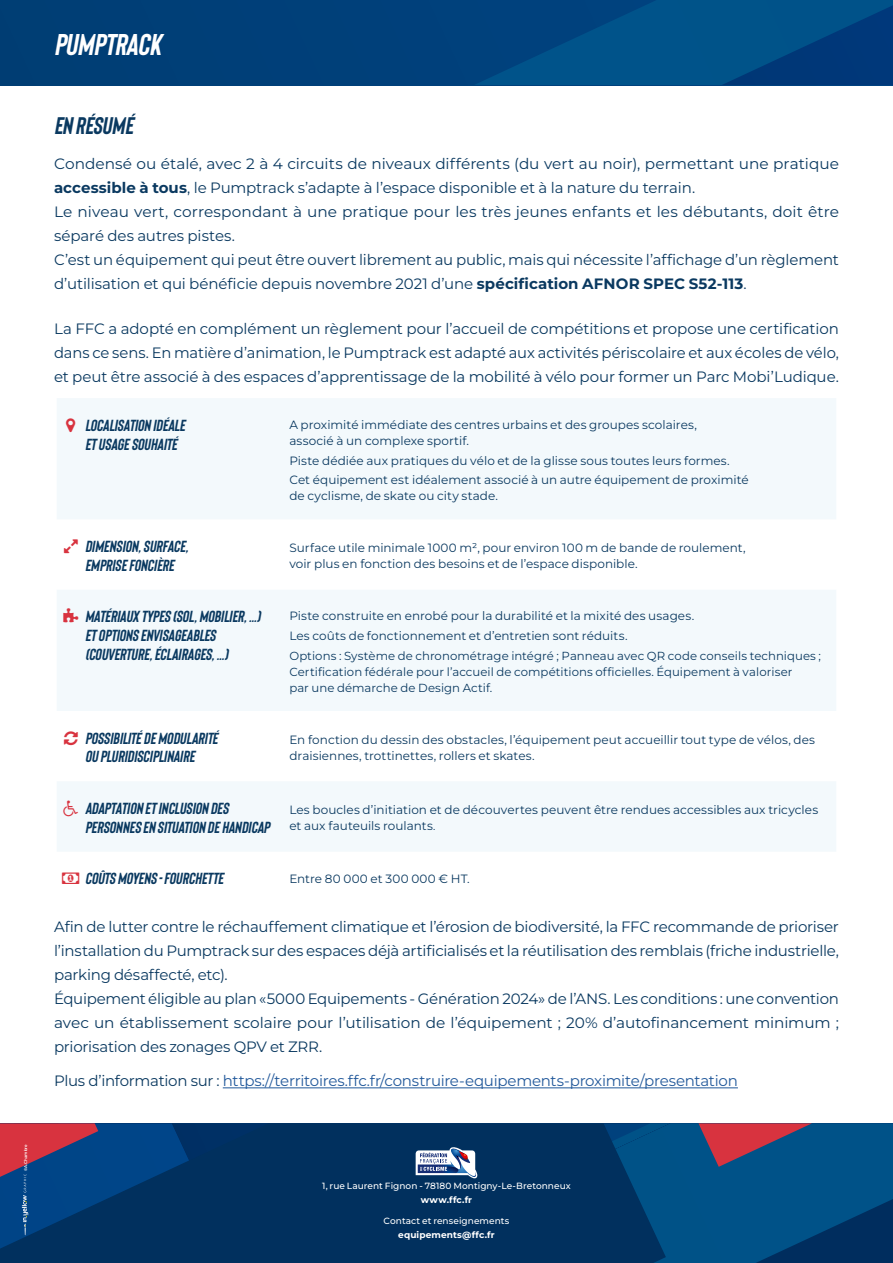
<style>
.page{position:relative;width:893px;height:1263px;background:#fff}
.page>*{position:absolute;margin:0;border:0;box-sizing:border-box;transform-origin:0 0}
.t1{font:30px "Bison Bold Itallic";letter-spacing:-.02em;color:#fff}
.t2{font:24px "Bison Bold Itallic";color:#0a3960}
.t3{font:16.05px/18.8px "Bison Bold Itallic";color:#0a3960}
.t4{font:15px/24px "Montserrat";letter-spacing:-.01em;color:#0a3960}
.t5{font:15px "Montserrat";letter-spacing:-.02em;color:#22599b}
.t6{font:12px/16px "Montserrat";letter-spacing:.005em;color:#0a3960}
.t7{font:11.7px/16px "Montserrat";letter-spacing:.005em;color:#0a3960}
.t8{font:500 9px "Montserrat";letter-spacing:.005em;color:#fff}
.t9{font:700 9px "Montserrat";letter-spacing:.01em;color:#fff}
.t10{font:600 4.05px "Montserrat";letter-spacing:.005em;color:#fff}
.s1{font-weight:700}
.s2{font-size:10.65px}
.s3{color:#0a3960}
</style>
<div class="page">
<div style="left:0;top:0;width:893px;height:85px;background:#003f78"></div>
<svg style="left:475px;top:0;width:418px;height:85px"></svg>
<hr style="left:223px;top:1087px;width:515px;height:1px;background:#22599b">
<svg style="left:57px;top:398px;width:779px;height:453px;fill:#f3f9fc"></svg>
<svg style="left:666px;top:1123px;width:227px;height:140px;background:#004b80"></svg>
<svg style="left:698px;top:1123px;width:114px;height:44px;background:#6a4264"></svg>
<svg style="left:488px;top:1123px;width:178px;height:140px;background:#003564"></svg>
<svg style="left:0;top:1123px;width:488px;height:140px;background:#0e3666"></svg>
<svg style="left:66px;top:418px;width:9px;height:14px"></svg>
<svg style="left:64px;top:539px;width:14px;height:14px"></svg>
<svg style="left:63px;top:608px;width:15px;height:15px"></svg>
<svg style="left:64px;top:731px;width:14px;height:14px"></svg>
<svg style="left:63px;top:800px;width:15px;height:16px"></svg>
<p class="t10" style="left:23px;top:1171px;width:29px;rotate:-90deg">©A.Chambre</p>
<h1 class="t1" style="left:54px;top:25px;width:109px">PUMPTRACK</h1>
<h2 class="t2" style="left:54px;top:111px;width:81px">EN RÉSUMÉ</h2>
<p class="t4" style="left:54px;top:151px;width:786px">Condensé ou étalé, avec 2 à 4 circuits de niveaux différents (du vert au noir), permettant une pratique <span class="s1">accessible à tous</span>, le Pumptrack s’adapte à l’espace disponible et à la nature du terrain.<br>Le niveau vert, correspondant à une pratique pour les très jeunes enfants et les débutants, doit être séparé des autres pistes.<br>C’est un équipement qui peut être ouvert librement au public, mais qui nécessite l’affichage d’un règlement d’utilisation et qui bénéficie depuis novembre 2021 d’une <span class="s1">spécification AFNOR SPEC S52-113</span>.</p>
<p class="t4" style="left:54px;top:316px;width:786px;text-align:justify">La FFC a adopté en complément un règlement pour l’accueil de compétitions et propose une certification dans ce sens. En matière d’animation, le Pumptrack est adapté aux activités périscolaire et aux écoles de vélo, et peut être associé à des espaces d’apprentissage de la mobilité à vélo pour former un Parc Mobi’Ludique.</p>
<p class="t3" style="left:85px;top:415px;width:102px">LOCALISATION IDÉALE<br>ET USAGE SOUHAITÉ</p>
<p class="t6" style="left:289px;top:416px;width:409px">A proximité immédiate des centres urbains et des groupes scolaires, associé à un complexe sportif.</p>
<p class="t6" style="left:289px;top:450px;width:461px;line-height:19.8px">Piste dédiée aux pratiques du vélo et de la glisse sous toutes leurs formes.<br>Cet équipement est idéalement associé à un autre équipement de proximité</p>
<p class="t6" style="left:289px;top:488px;width:210px">de cyclisme, de skate ou city stade.</p>
<p class="t3" style="left:85px;top:536px;width:105px">DIMENSION, SURFACE,<br>EMPRISE FONCIÈRE</p>
<p class="t6" style="left:289px;top:540px;width:458px">Surface utile minimale 1000 m², pour environ 100 m de bande de roulement, voir plus en fonction des besoins et de l’espace disponible.</p>
<p class="t3" style="left:85px;top:607px;width:177px">MATÉRIAUX TYPES (SOL, MOBILIER, …)<br>ET OPTIONS ENVISAGEABLES (COUVERTURE, ÉCLAIRAGES, …)</p>
<p class="t6" style="left:289px;top:606px;width:406px;line-height:19.8px">Piste construite en enrobé pour la durabilité et la mixité des usages.<br>Les coûts de fonctionnement et d’entretien sont réduits.</p>
<p class="t7" style="left:289px;top:647px;width:533px">Options : Système de chronométrage intégré ; Panneau avec QR code conseils techniques ;<br>Certification fédérale pour l’accueil de compétitions officielles. Équipement à valoriser<br>par une démarche de Design Actif.</p>
<p class="t3" style="left:85px;top:728px;width:134px">POSSIBILITÉ DE MODULARITÉ<br>OU PLURIDISCIPLINAIRE</p>
<p class="t6" style="left:289px;top:731px;width:527px">En fonction du dessin des obstacles, l’équipement peut accueillir tout type de vélos, des draisiennes, trottinettes, rollers et skates.</p>
<p class="t3" style="left:85px;top:798px;width:186px">ADAPTATION ET INCLUSION DES<br>PERSONNES EN SITUATION DE HANDICAP</p>
<p class="t6" style="left:289px;top:801px;width:530px">Les boucles d’initiation et de découvertes peuvent être rendues accessibles aux tricycles et aux fauteuils roulants<span class="s2">.</span></p>
<p class="t3" style="left:85px;top:869px;width:140px">COÛTS MOYENS - FOURCHETTE</p>
<p class="t6" style="left:289px;top:870px;width:182px">Entre 80 000 et 300 000 € HT.</p>
<p class="t4" style="left:54px;top:914px;width:786px">Afin de lutter contre le réchauffement climatique et l’érosion de biodiversité, la FFC recommande de prioriser l’installation du Pumptrack sur des espaces déjà artificialisés et la réutilisation des remblais (friche industrielle, parking désaffecté, etc).<br>Équipement éligible au plan «5000 Equipements - Génération 2024» de l’ANS. Les conditions : une convention avec un établissement scolaire pour l’utilisation de l’équipement ; 20% d’autofinancement minimum ; priorisation des zonages QPV et ZRR.</p>
<p class="t5" style="left:54px;top:1071px;width:685px"><span class="s3">Plus d’information sur :</span> https://territoires.ffc.fr/construire-equipements-proximite/presentation</p>
<p class="t8" style="left:322px;top:1180px;width:250px">1, rue Laurent Fignon - 78180 Montigny-Le-Bretonneux</p>
<p class="t9" style="left:421px;top:1193px;width:53px">www.ffc.fr</p>
<p class="t8" style="left:384px;top:1215px;width:127px">Contact et renseignements</p>
<p class="t9" style="left:398px;top:1228px;width:98px">equipements@ffc.fr</p>
</div>
